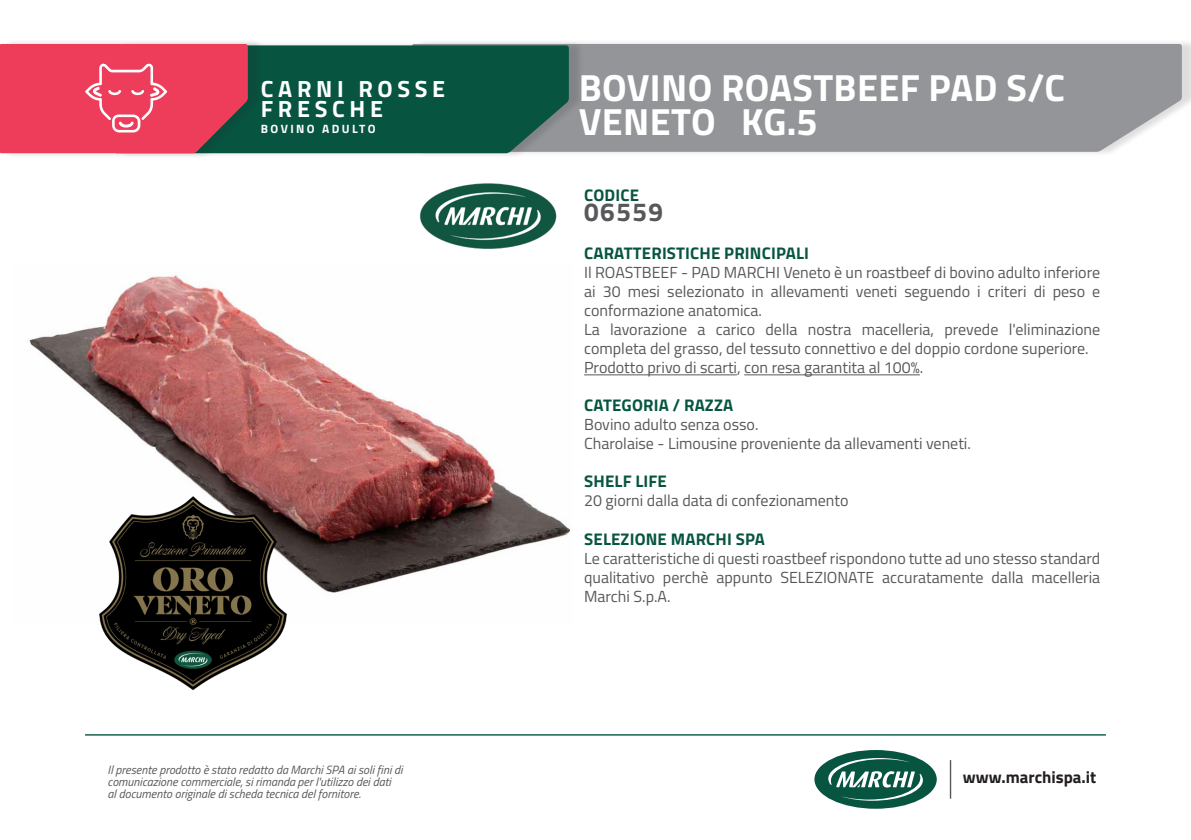
<style>
.page{position:relative;width:1191px;height:840px;background:#fff}
.page>*{position:absolute;margin:0;border:0;box-sizing:border-box;transform-origin:0 0}
.t1{font:700 37.8px "Titillium Web";letter-spacing:.01em;color:#fff}
.t2{font:700 26px "Titillium Web";letter-spacing:.06em;color:#57585a}
.t3{font:700 23.4px/19.8px "Titillium Web";letter-spacing:.2em;color:#fff}
.t4{font:700 16.8px "Titillium Web";letter-spacing:.01em;color:#075541}
.t5{font:700 16.8px "Titillium Web";color:#231f20}
.t6{font:16px/19px "Titillium Web";color:#57585a;text-align:justify}
.t7{font:italic 12px/12px "Titillium Web";color:#57585a}
.t8{font:700 12px "Titillium Web";letter-spacing:.2em;color:#fff}
</style>
<div class="page">
<hr style="left:949px;top:759px;width:2px;height:39px;background:#57585a">
<div style="left:814px;top:749px;width:122px;height:59px;background:#075541;border-radius:50%"></div>
<svg style="left:828px;top:757px;width:95px;height:43px"></svg>
<hr style="left:85px;top:733px;width:1021px;height:2px;background:#075541">
<hr style="left:584px;top:374px;width:153px;height:1px;background:#57585a">
<hr style="left:744px;top:374px;width:176px;height:1px;background:#57585a">
<div style="left:416px;top:39px;width:775px;height:118px;background:#231f20;opacity:.15"></div>
<div style="left:584px;top:44px;width:597px;height:108px;background:#939598"></div>
<div style="left:119px;top:40px;width:465px;height:119px;background:#231f20;opacity:.15"></div>
<div style="left:263px;top:45px;width:306px;height:108px;background:#075541"></div>
<div style="left:4px;top:38px;width:259px;height:121px;background:#231f20;opacity:.15"></div>
<svg style="left:0;top:44px;width:248px;height:109px"></svg>
<img style="left:29px;top:274px;width:541px;height:319px">
<img style="left:389px;top:117px;width:198px;height:198px">
<img style="left:94px;top:493px;width:199px;height:197px">
<p class="t3" style="left:261px;top:78px;width:186px">CARNI ROSSE<br>FRESCHE</p>
<p class="t8" style="left:261px;top:120px;width:116px">BOVINO ADULTO</p>
<p class="t3" style="left:302px;top:92px;width:91px">CARNE</p>
<p class="t7" style="left:108px;top:762px;width:296px">Il presente prodotto è stato redatto da Marchi SPA ai soli fini di comunicazione commerciale, si rimanda per l'utilizzo dei dati<br>al documento originale di scheda tecnica del fornitore.</p>
<p class="t1" style="left:578px;top:59px;width:488px">BOVINO ROASTBEEF PAD S/C</p>
<p class="t1" style="left:578px;top:93px;width:241px">VENETO KG.5</p>
<p class="t4" style="left:584px;top:182px;width:56px">CODICE</p>
<p class="t2" style="left:584px;top:192px;width:81px">06559</p>
<p class="t4" style="left:584px;top:240px;width:226px">CARATTERISTICHE PRINCIPALI</p>
<p class="t6" style="left:584px;top:262px;width:517px">Il ROASTBEEF - PAD MARCHI Veneto è un roastbeef di bovino adulto inferiore ai 30 mesi selezionato in allevamenti veneti seguendo i criteri di peso e conformazione anatomica.</p>
<p class="t6" style="left:584px;top:319px;width:517px">La lavorazione a carico della nostra macelleria, prevede l'eliminazione completa del grasso, del tessuto connettivo e del doppio cordone superiore.</p>
<p class="t6" style="left:584px;top:357px;width:341px">Prodotto privo di scarti, con resa garantita al 100%.</p>
<p class="t4" style="left:584px;top:392px;width:150px">CATEGORIA / RAZZA</p>
<p class="t6" style="left:584px;top:414px;width:176px">Bovino adulto senza osso.</p>
<p class="t6" style="left:584px;top:433px;width:388px">Charolaise - Limousine proveniente da allevamenti veneti.</p>
<p class="t4" style="left:584px;top:468px;width:84px">SHELF LIFE</p>
<p class="t6" style="left:584px;top:490px;width:266px">20 giorni dalla data di confezionamento</p>
<p class="t4" style="left:584px;top:525px;width:182px">SELEZIONE MARCHI SPA</p>
<p class="t6" style="left:584px;top:547px;width:517px">Le caratteristiche di questi roastbeef rispondono tutte ad uno stesso standard qualitativo perchè appunto SELEZIONATE accuratamente dalla macelleria Marchi S.p.A.</p>
<p class="t5" style="left:963px;top:764px;width:135px">www.marchispa.it</p>
</div>
